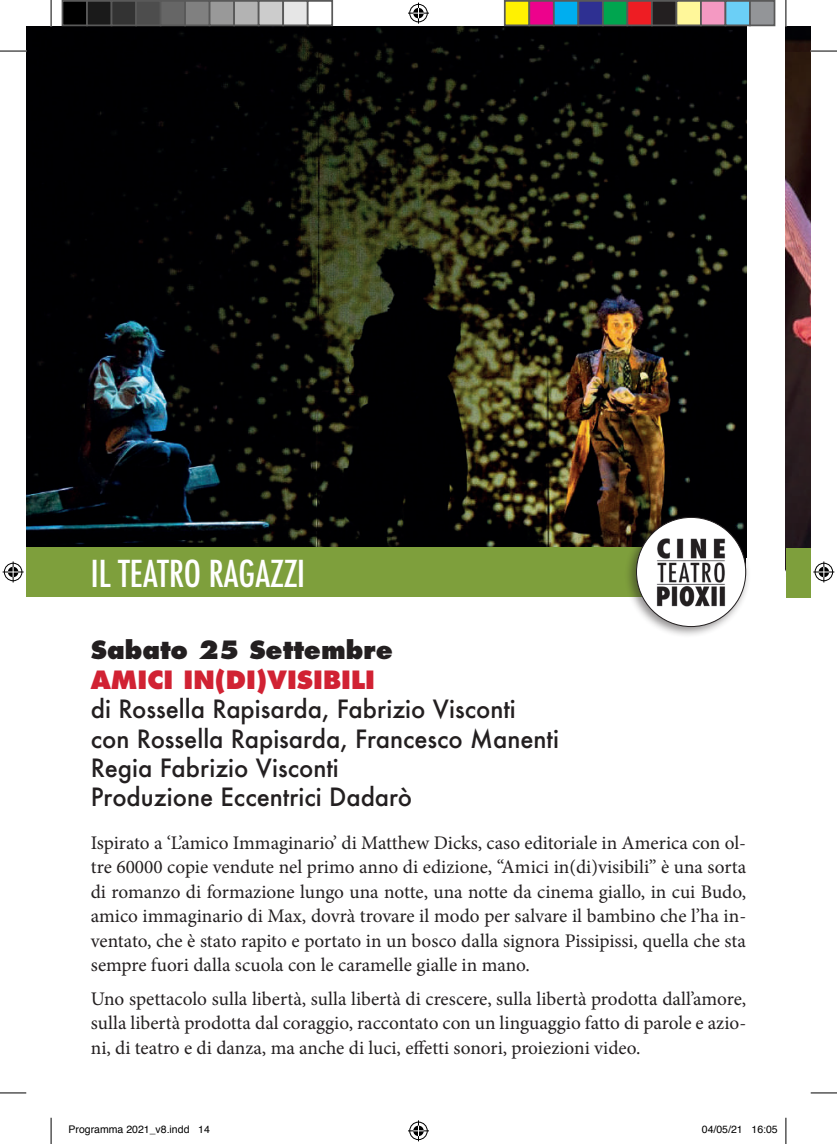
<style>
.page{position:relative;width:837px;height:1144px;background:#fff}
.page>*{position:absolute;margin:0;border:0;box-sizing:border-box;transform-origin:0 0}
.t1{font:500 condensed 36.05px "Futura";color:#fff}
.t2{font:500 24.5px/29.4px "Futura";color:#231f20}
.t3{font:800 24.5px "Futura Std";color:#d12233}
.t4{font:800 24.5px "Futura Std";color:#231f20}
.t5{font:19.25px/24.3px "Minion Pro";color:#231f20;text-align:justify}
.t6{font:10.5px "Helvetica";color:#000}
</style>
<div class="page">
<img style="left:785px;top:51px;width:25px;height:497px">
<img style="left:785px;top:26px;width:25px;height:25px">
<img style="left:26px;top:26px;width:720px;height:521px">
<div style="left:26px;top:547px;width:635px;height:50px;background:#7e9f3c"></div>
<div style="left:785px;top:548px;width:25px;height:50px;background:#7e9f3c"></div>
<div style="left:624px;top:512px;width:126px;height:126px;background:#231f20;opacity:.5"></div>
<img style="left:636px;top:517px;width:109px;height:109px;border-radius:55px">
<svg style="left:0;top:51px;width:26px;height:1px"></svg>
<svg style="left:810px;top:51px;width:26px;height:1px"></svg>
<svg style="left:0;top:1092px;width:26px;height:1px"></svg>
<svg style="left:810px;top:1092px;width:26px;height:1px"></svg>
<svg style="left:51px;top:0;width:1px;height:26px"></svg>
<svg style="left:51px;top:1118px;width:1px;height:26px"></svg>
<svg style="left:785px;top:0;width:1px;height:26px"></svg>
<svg style="left:785px;top:1118px;width:1px;height:26px"></svg>
<svg style="left:408px;top:3px;width:21px;height:21px"></svg>
<svg style="left:408px;top:1120px;width:21px;height:21px"></svg>
<svg style="left:3px;top:561px;width:21px;height:21px"></svg>
<svg style="left:813px;top:561px;width:21px;height:21px"></svg>
<div style="left:62px;top:1px;width:25px;height:24px;background:#000"></div>
<div style="left:62px;top:0;width:26px;height:26px;border:2px solid #595959"></div>
<div style="left:87px;top:1px;width:24px;height:24px;background:#1a1a1a"></div>
<div style="left:86px;top:0;width:26px;height:26px;border:2px solid #595959"></div>
<div style="left:111px;top:1px;width:25px;height:24px;background:#333"></div>
<div style="left:111px;top:0;width:26px;height:26px;border:2px solid #595959"></div>
<div style="left:136px;top:1px;width:24px;height:24px;background:#4d4d4d"></div>
<div style="left:135px;top:0;width:26px;height:26px;border:2px solid #595959"></div>
<div style="left:160px;top:1px;width:25px;height:24px;background:#666"></div>
<div style="left:160px;top:0;width:26px;height:26px;border:2px solid #595959"></div>
<div style="left:185px;top:1px;width:24px;height:24px;background:#808080"></div>
<div style="left:184px;top:0;width:26px;height:26px;border:2px solid #595959"></div>
<div style="left:209px;top:1px;width:25px;height:24px;background:#999"></div>
<div style="left:209px;top:0;width:26px;height:26px;border:2px solid #595959"></div>
<div style="left:234px;top:1px;width:24px;height:24px;background:#b3b3b3"></div>
<div style="left:233px;top:0;width:26px;height:26px;border:2px solid #595959"></div>
<div style="left:258px;top:1px;width:25px;height:24px;background:#ccc"></div>
<div style="left:258px;top:0;width:26px;height:26px;border:2px solid #595959"></div>
<div style="left:283px;top:1px;width:24px;height:24px;background:#e6e6e6"></div>
<div style="left:282px;top:0;width:26px;height:26px;border:2px solid #595959"></div>
<div style="left:307px;top:0;width:26px;height:26px;border:2px solid #595959"></div>
<div style="left:504px;top:1px;width:25px;height:24px;background:#fff101"></div>
<div style="left:503px;top:0;width:27px;height:26px;border:2px solid #595959"></div>
<div style="left:529px;top:1px;width:24px;height:24px;background:#ed028c"></div>
<div style="left:528px;top:0;width:26px;height:26px;border:2px solid #595959"></div>
<div style="left:553px;top:1px;width:25px;height:24px;background:#00aeef"></div>
<div style="left:552px;top:0;width:27px;height:26px;border:2px solid #595959"></div>
<div style="left:578px;top:1px;width:24px;height:24px;background:#2e3092"></div>
<div style="left:577px;top:0;width:26px;height:26px;border:2px solid #595959"></div>
<div style="left:602px;top:1px;width:25px;height:24px;background:#00a54f"></div>
<div style="left:601px;top:0;width:27px;height:26px;border:2px solid #595959"></div>
<div style="left:627px;top:1px;width:24px;height:24px;background:#ee1d23"></div>
<div style="left:626px;top:0;width:26px;height:26px;border:2px solid #595959"></div>
<div style="left:651px;top:1px;width:25px;height:24px;background:#231f20"></div>
<div style="left:650px;top:0;width:27px;height:26px;border:2px solid #595959"></div>
<div style="left:676px;top:1px;width:24px;height:24px;background:#fff79a"></div>
<div style="left:675px;top:0;width:26px;height:26px;border:2px solid #595959"></div>
<div style="left:700px;top:1px;width:25px;height:24px;background:#f499c2"></div>
<div style="left:699px;top:0;width:27px;height:26px;border:2px solid #595959"></div>
<div style="left:725px;top:1px;width:24px;height:24px;background:#6bcff6"></div>
<div style="left:724px;top:0;width:26px;height:26px;border:2px solid #595959"></div>
<div style="left:749px;top:1px;width:25px;height:24px;background:#939598"></div>
<div style="left:748px;top:0;width:27px;height:26px;border:2px solid #595959"></div>
<h1 class="t1" style="left:91px;top:550px;width:216px">IL TEATRO RAGAZZI</h1>
<p class="t4" style="left:91px;top:635px;width:303px">Sabato 25 Settembre</p>
<p class="t3" style="left:91px;top:664px;width:286px">AMICI IN(DI)VISIBILI</p>
<p class="t2" style="left:91px;top:694px;width:469px">di Rossella Rapisarda, Fabrizio Visconti con Rossella Rapisarda, Francesco Manenti Regia Fabrizio Visconti<br>Produzione Eccentrici Dadarò</p>
<p class="t5" style="left:91px;top:831px;width:656px">Ispirato a ‘L’amico Immaginario’ di Matthew Dicks, caso editoriale in America con ol&shy;tre 60000 copie vendute nel primo anno di edizione, “Amici in(di)visibili” è una sorta di romanzo di formazione lungo una notte, una notte da cinema giallo, in cui Budo, amico immaginario di Max, dovrà trovare il modo per salvare il bambino che l’ha in&shy;ventato, che è stato rapito e portato in un bosco dalla signora Pissipissi, quella che sta sempre fuori dalla scuola con le caramelle gialle in mano.</p>
<p class="t5" style="left:91px;top:987px;width:656px">Uno spettacolo sulla libertà, sulla libertà di crescere, sulla libertà prodotta dall’amore, sulla libertà prodotta dal coraggio, raccontato con un linguaggio fatto di parole e azio&shy;ni, di teatro e di danza, ma anche di luci, effetti sonori, proiezioni video.</p>
<p class="t6" style="left:69px;top:1122px;width:143px">Programma 2021_v8.indd 14</p>
<p class="t6" style="left:701px;top:1122px;width:77px">04/05/21 16:05</p>
</div>
